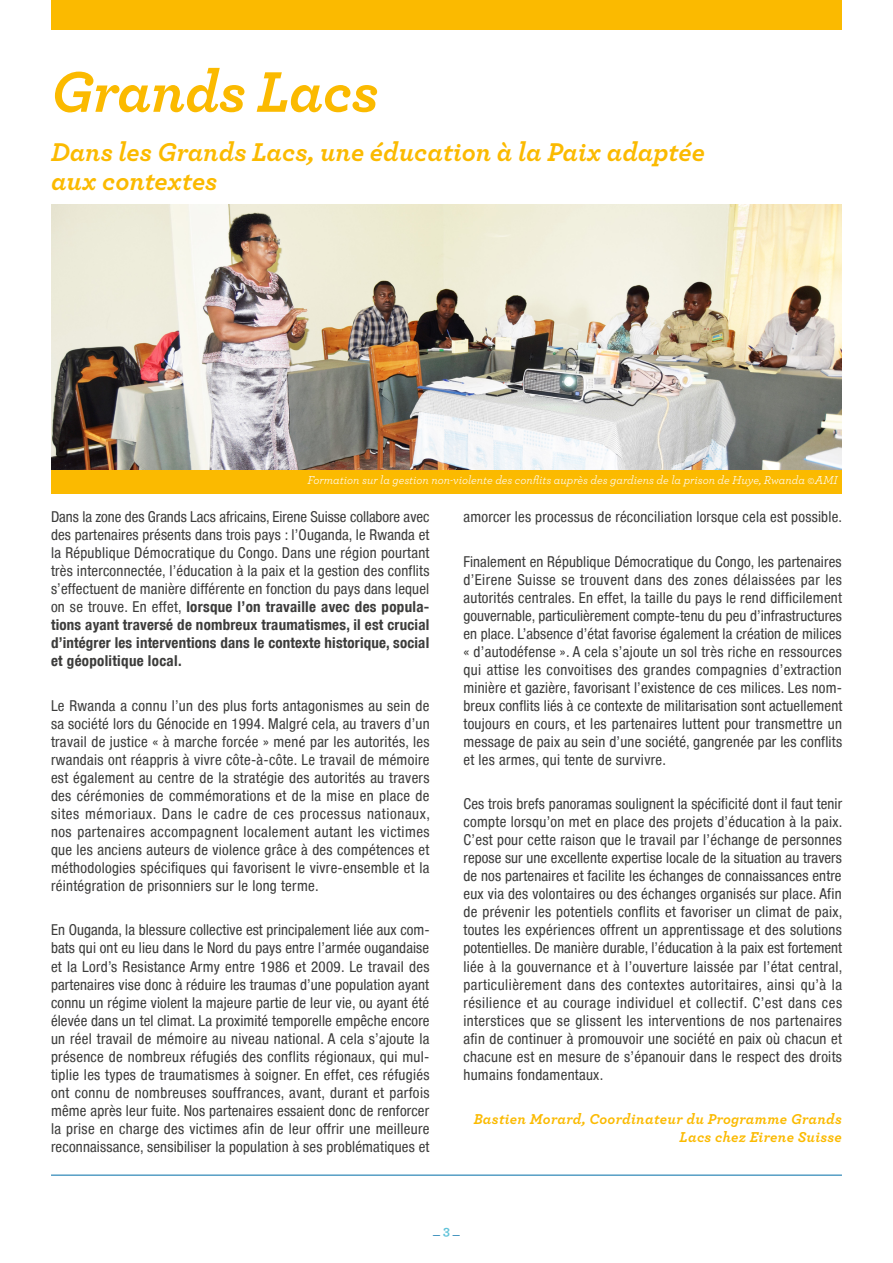
<style>
.page{position:relative;width:893px;height:1263px;background:#fff}
.page>*{position:absolute;margin:0;border:0;box-sizing:border-box;transform-origin:0 0}
.t1{font:italic 700 60px "Archer";letter-spacing:-.01em;color:#fbba00}
.t2{font:italic 700 27px/28.5px "Archer";color:#fbba00}
.t3{font:condensed 15px/18px "Helvetica Neue Condensed";letter-spacing:.015em;color:#3c3c3b;text-align:justify}
.t4{font:italic 700 15px/18px "Archer";letter-spacing:.02em;color:#fbba00;text-align:right}
.t5{font:13.5px "Archer";color:#006ea8}
.t6{font:italic 12px "Archer";color:#fff}
.s1{font-weight:700}
.s2{font-weight:700;color:#61c3d9}
</style>
<div class="page">
<hr style="left:51px;top:1175px;width:791px;height:1px;background:#006ea8">
<div style="left:51px;top:0;width:791px;height:30px;background:#fbba00"></div>
<img style="left:51px;top:204px;width:791px;height:266px">
<div style="left:51px;top:470px;width:791px;height:23px;background:#fbba00"></div>
<h1 class="t1" style="left:51px;top:44px;width:329px">Grands Lacs</h1>
<h2 class="t2" style="left:51px;top:136px;width:655px">Dans les Grands Lacs, une éducation à la Paix adaptée aux contextes</h2>
<p class="t6" style="left:308px;top:471px;width:532px">Formation sur la gestion non-violente des conflits auprès des gardiens de la prison de Huye, Rwanda ©AMI</p>
<p class="t3" style="left:51px;top:508px;width:380px">Dans la zone des Grands Lacs africains, Eirene Suisse collabore avec des partenaires présents dans trois pays : l’Ouganda, le Rwanda et la République Démocratique du Congo. Dans une région pourtant très interconnectée, l’éducation à la paix et la gestion des conflits s’effectuent de manière différente en fonction du pays dans lequel on se trouve. En effet, <span class="s1">lorsque l’on travaille avec des popula&shy;tions ayant traversé de nombreux traumatismes, il est crucial d’intégrer les interventions dans le contexte historique, social et géopolitique local.</span></p>
<p class="t3" style="left:51px;top:696px;width:381px">Le Rwanda a connu l’un des plus forts antagonismes au sein de sa société lors du Génocide en 1994. Malgré cela, au travers d’un travail de justice « à marche forcée » mené par les autorités, les rwandais ont réappris à vivre côte-à-côte. Le travail de mémoire est également au centre de la stratégie des autorités au travers des cérémonies de commémorations et de la mise en place de sites mémoriaux. Dans le cadre de ces processus nationaux, nos partenaires accompagnent localement autant les victimes que les anciens auteurs de violence grâce à des compétences et méthodologies spécifiques qui favorisent le vivre-ensemble et la réintégration de prisonniers sur le long terme.</p>
<p class="t3" style="left:51px;top:921px;width:380px">En Ouganda, la blessure collective est principalement liée aux com&shy;bats qui ont eu lieu dans le Nord du pays entre l’armée ougandaise et la Lord’s Resistance Army entre 1986 et 2009. Le travail des partenaires vise donc à réduire les traumas d’une population ayant connu un régime violent la majeure partie de leur vie, ou ayant été élevée dans un tel climat. La proximité temporelle empêche encore un réel travail de mémoire au niveau national. A cela s’ajoute la présence de nombreux réfugiés des conflits régionaux, qui mul&shy;tiplie les types de traumatismes à soigner. En effet, ces réfugiés ont connu de nombreuses souffrances, avant, durant et parfois même après leur fuite. Nos partenaires essaient donc de renforcer la prise en charge des victimes afin de leur offrir une meilleure reconnaissance, sensibiliser la population à ses problématiques et</p>
<p class="t3" style="left:463px;top:508px;width:380px">amorcer les processus de réconciliation lorsque cela est possible.</p>
<p class="t3" style="left:463px;top:552px;width:380px">Finalement en République Démocratique du Congo, les partenaires d’Eirene Suisse se trouvent dans des zones délaissées par les autorités centrales. En effet, la taille du pays le rend difficilement gouvernable, particulièrement compte-tenu du peu d’infrastructures en place. L’absence d’état favorise également la création de milices « d’autodéfense ». A cela s’ajoute un sol très riche en ressources qui attise les convoitises des grandes compagnies d’extraction minière et gazière, favorisant l’existence de ces milices. Les nom&shy;breux conflits liés à ce contexte de militarisation sont actuellement toujours en cours, et les partenaires luttent pour transmettre un message de paix au sein d’une société, gangrenée par les conflits et les armes, qui tente de survivre.</p>
<p class="t3" style="left:463px;top:795px;width:380px">Ces trois brefs panoramas soulignent la spécificité dont il faut tenir compte lorsqu’on met en place des projets d’éducation à la paix.<br>C’est pour cette raison que le travail par l’échange de personnes repose sur une excellente expertise locale de la situation au travers de nos partenaires et facilite les échanges de connaissances entre eux via des volontaires ou des échanges organisés sur place. Afin de prévenir les potentiels conflits et favoriser un climat de paix, toutes les expériences offrent un apprentissage et des solutions potentielles. De manière durable, l’éducation à la paix est fortement liée à la gouvernance et à l’ouverture laissée par l’état central, particulièrement dans des contextes autoritaires, ainsi qu’à la résilience et au courage individuel et collectif. C’est dans ces interstices que se glissent les interventions de nos partenaires afin de continuer à promouvoir une société en paix où chacun et chacune est en mesure de s’épanouir dans le respect des droits humains fondamentaux.</p>
<p class="t4" style="left:474px;top:1109px;width:370px">Bastien Morard, Coordinateur du Programme Grands<br>Lacs chez Eirene Suisse</p>
<p class="t5" style="left:433px;top:1220px;width:28px">_ <span class="s2">3</span> _</p>
</div>
